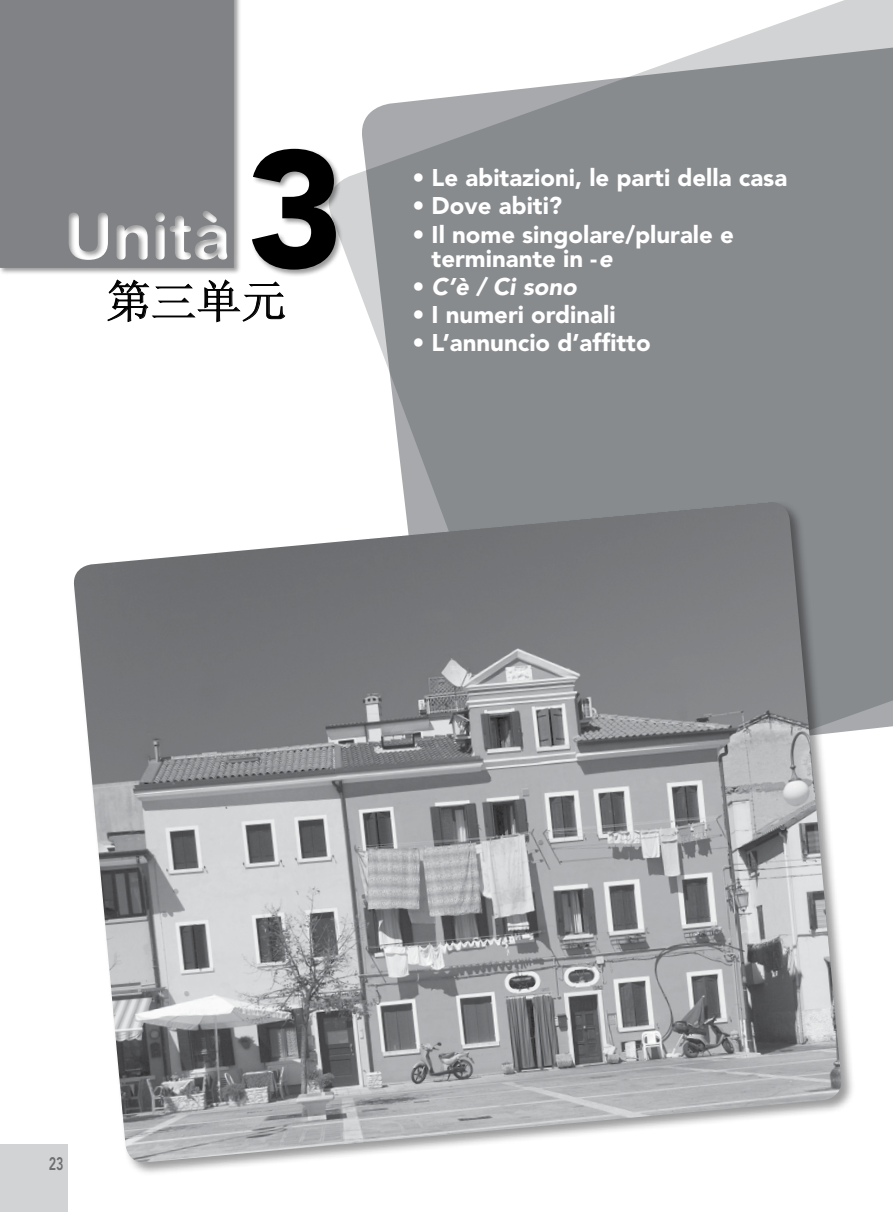
<style>
.page{position:relative;width:893px;height:1212px;background:#fff}
.page>*{position:absolute;margin:0;border:0;box-sizing:border-box;transform-origin:0 0}
.t1{font:900 165px "Avenir LT Std";color:#000}
.t2{font:45px "Sim Sun";color:#000}
.t3{font:900 24px/24px "Avenir";color:#fff}
.t4{font:italic 900 24px "Avenir";color:#fff}
.t5{font:800 18px "Avenir LT Std";color:#6d6e71;scale:.7 1}
.s1{font-style:italic}
.s2{font-style:normal}
</style>
<div class="page">
<svg style="left:343px;top:0;width:550px;height:731px;fill:#888b8e"></svg>
<div style="left:0;top:0;width:241px;height:276px;background:#000;opacity:.4"></div>
<div style="left:0;top:0;width:234px;height:268px;background:#808285"></div>
<div style="left:251px;top:148px;width:92px;height:129px;background:#000;opacity:.4"></div>
<svg style="left:107px;top:279px;width:179px;height:44px"></svg>
<div style="left:0;top:1144px;width:68px;height:68px;background:#d1d3d4"></div>
<div style="left:72px;top:500px;width:783px;height:676px;background:#000;opacity:.4"></div>
<img style="left:72px;top:502px;width:771px;height:662px">
<h1 class="t1" style="left:247px;top:110px;width:99px">3</h1>
<h2 class="t2" style="left:106px;top:279px;width:181px">第三单元</h2>
<p class="t3" style="left:412px;top:166px;width:376px">• Le abitazioni, le parti della casa</p>
<p class="t3" style="left:412px;top:194px;width:151px">• Dove abiti?</p>
<p class="t3" style="left:432px;top:222px;width:304px;text-indent:-19px">• Il nome singolare/plurale e terminante in -<span class="s1">e</span></p>
<p class="t4" style="left:412px;top:272px;width:166px"><span class="s2">•</span> C’è / Ci sono</p>
<p class="t3" style="left:412px;top:303px;width:205px">• I numeri ordinali</p>
<p class="t3" style="left:412px;top:331px;width:240px">• L’annuncio d’affitto</p>
<p class="t5" style="left:49px;top:1153px;width:23px">23</p>
</div>
